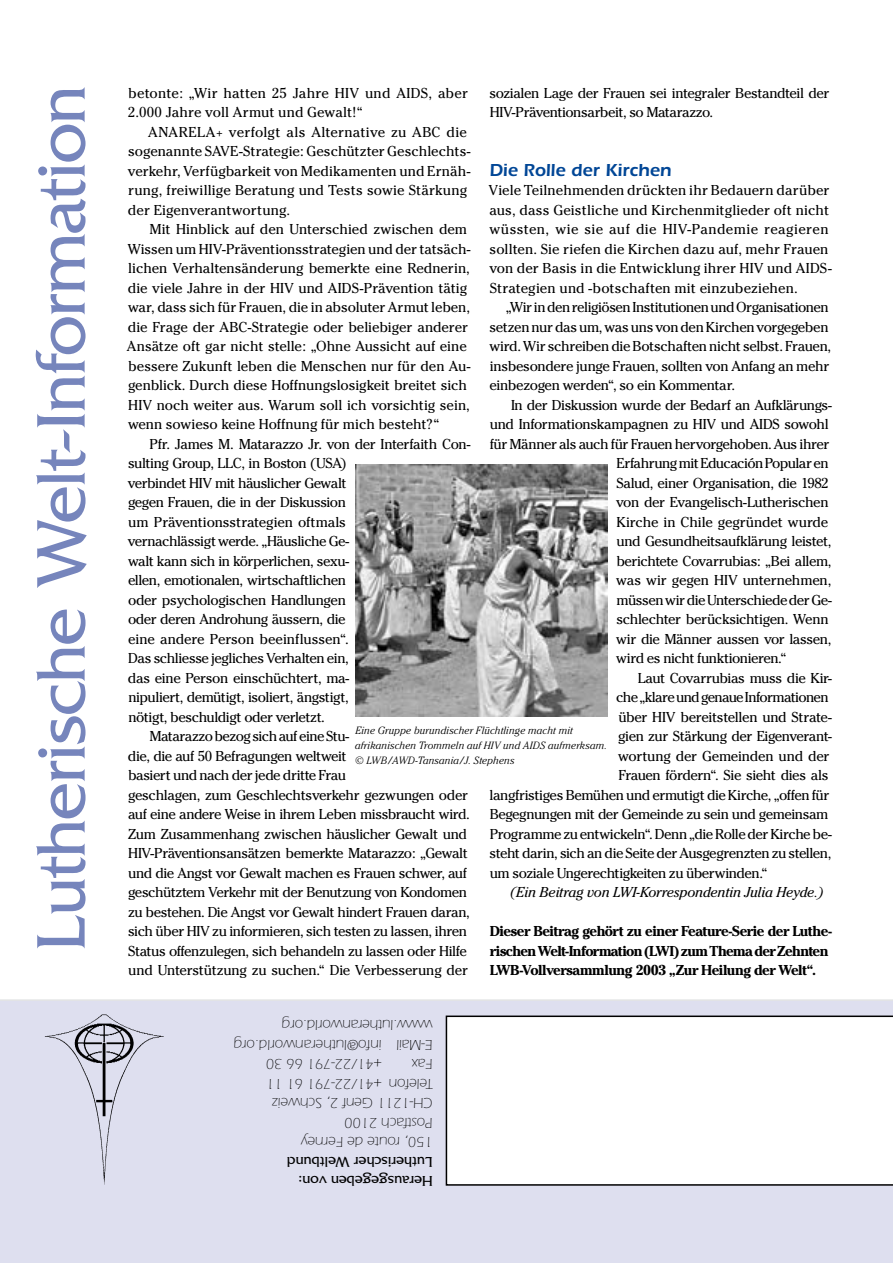
<style>
.page{position:relative;width:893px;height:1263px;background:#fff}
.page>*{position:absolute;margin:0;border:0;box-sizing:border-box;transform-origin:0 0}
.t1{font:72px "Friz Quadrata";letter-spacing:-.02em;color:#7685bc}
.t2{font:600 18px "Itc Eras";color:#004696}
.t3{font:300 15px/19.5px "Itc Eras";color:#000}
.t4{font:15px/19.5px "Friz Quadrata";color:#000}
.t5{font:14.25px/19.5px "Cheltenham";letter-spacing:-.025em;color:#000}
.t6{font:14.25px/19.5px "Cheltenham";letter-spacing:-.005em;color:#000}
.t7{font:14.25px/19.5px "Cheltenham";letter-spacing:.01em;color:#000}
.t8{font:14.25px/19.5px "Cheltenham";letter-spacing:.005em;color:#000}
.t9{font:700 14.25px/19.5px "Cheltenham";letter-spacing:-.04em;color:#000}
.t10{font:14.25px/19.5px "Cheltenham";letter-spacing:.015em;color:#000}
.t11{font:italic 14.25px "Cheltenham";letter-spacing:-.015em;color:#000}
.t12{font:14.25px "Cheltenham";letter-spacing:-.05em;color:#000}
.t13{font:italic 300 10.5px/15px "Cheltenham";letter-spacing:.015em;color:#000}
</style>
<div class="page">
<div style="left:0;top:999px;width:893px;height:264px;background:#dedfef"></div>
<img style="left:43px;top:1004px;width:120px;height:193px">
<svg style="left:446px;top:1015px;width:447px;height:171px"></svg>
<img style="left:355px;top:465px;width:252px;height:252px">
<h1 class="t1" style="left:21px;top:951px;width:868px;rotate:-90deg">Lutherische Welt-Information</h1>
<p class="t10" style="left:128px;top:83px;width:342px">betonte: „Wir hatten 25 Jahre HIV und AIDS, aber<br>2.000 Jahre voll Armut und Gewalt!“</p>
<p class="t5" style="left:490px;top:83px;width:341px">sozialen Lage der Frauen sei integraler Bestandteil der<br>HIV-Präventionsarbeit, so Matarazzo.</p>
<p class="t8" style="left:128px;top:122px;width:344px;text-indent:20px">ANARELA+ verfolgt als Alternative zu ABC die sogenannte SAVE-Strategie: Geschützter Geschlechts&shy;verkehr, Verfügbarkeit von Medikamenten und Ernäh&shy;rung, freiwillige Beratung und Tests sowie Stärkung der Eigenverantwortung.</p>
<p class="t6" style="left:127px;top:219px;width:345px;text-indent:23px">Mit Hinblick auf den Unterschied zwischen dem Wissen um HIV-Präventionsstrategien und der tatsäch&shy;lichen Verhaltensänderung bemerkte eine Rednerin, die viele Jahre in der HIV und AIDS-Prävention tätig war, dass sich für Frauen, die in absoluter Armut leben, die Frage der ABC-Strategie oder beliebiger anderer Ansätze oft gar nicht stelle: „Ohne Aussicht auf eine bessere Zukunft leben die Menschen nur für den Au&shy;genblick. Durch diese Hoffnungslosigkeit breitet sich HIV noch weiter aus. Warum soll ich vorsichtig sein, wenn sowieso keine Hoffnung für mich besteht?“</p>
<p class="t5" style="left:150px;top:434px;width:322px">Pfr. James M. Matarazzo Jr. von der Interfaith Con-</p>
<p class="t5" style="left:128px;top:453px;width:220px">sulting Group, LLC, in Boston (USA)</p>
<p class="t5" style="left:128px;top:473px;width:220px">verbindet HIV mit häuslicher Gewalt</p>
<p class="t5" style="left:128px;top:492px;width:219px">gegen Frauen, die in der Diskussion</p>
<p class="t5" style="left:128px;top:512px;width:219px">um Präventionsstrategien oftmals</p>
<p class="t5" style="left:128px;top:531px;width:223px">vernachlässigt werde. „Häusliche Ge-</p>
<p class="t5" style="left:128px;top:551px;width:223px">walt kann sich in körperlichen, sexu-</p>
<p class="t5" style="left:128px;top:570px;width:219px">ellen, emotionalen, wirtschaftlichen</p>
<p class="t5" style="left:128px;top:590px;width:220px">oder psychologischen Handlungen</p>
<p class="t5" style="left:128px;top:609px;width:219px">oder deren Androhung äussern, die</p>
<p class="t6" style="left:128px;top:629px;width:222px">eine andere Person beeinflussen“.</p>
<p class="t5" style="left:128px;top:648px;width:222px">Das schliesse jegliches Verhalten ein,</p>
<p class="t5" style="left:128px;top:668px;width:223px">das eine Person einschüchtert, ma-</p>
<p class="t5" style="left:128px;top:687px;width:222px">nipuliert, demütigt, isoliert, ängstigt,</p>
<p class="t5" style="left:128px;top:707px;width:198px">nötigt, beschuldigt oder verletzt.</p>
<p class="t5" style="left:149px;top:726px;width:201px">Matarazzo bezog sich auf eine Stu-</p>
<p class="t5" style="left:128px;top:746px;width:220px">die, die auf 50 Befragungen weltweit</p>
<p class="t5" style="left:128px;top:765px;width:219px">basiert und nach der jede dritte Frau</p>
<p class="t5" style="left:128px;top:785px;width:341px">geschlagen, zum Geschlechtsverkehr gezwungen oder</p>
<p class="t5" style="left:128px;top:804px;width:343px">auf eine andere Weise in ihrem Leben missbraucht wird.</p>
<p class="t5" style="left:128px;top:824px;width:340px">Zum Zusammenhang zwischen häuslicher Gewalt und</p>
<p class="t5" style="left:128px;top:843px;width:341px">HIV-Präventionsansätzen bemerkte Matarazzo: „Gewalt</p>
<p class="t5" style="left:128px;top:863px;width:340px">und die Angst vor Gewalt machen es Frauen schwer, auf</p>
<p class="t5" style="left:128px;top:882px;width:341px">geschütztem Verkehr mit der Benutzung von Kondomen</p>
<p class="t5" style="left:128px;top:902px;width:343px">zu bestehen. Die Angst vor Gewalt hindert Frauen daran,</p>
<p class="t5" style="left:128px;top:921px;width:340px">sich über HIV zu informieren, sich testen zu lassen, ihren</p>
<p class="t5" style="left:128px;top:941px;width:340px">Status offenzulegen, sich behandeln zu lassen oder Hilfe</p>
<p class="t5" style="left:128px;top:960px;width:341px">und Unterstützung zu suchen.“ Die Verbesserung der</p>
<p class="t2" style="left:489px;top:159px;width:184px">Die Rolle der Kirchen</p>
<p class="t7" style="left:489px;top:180px;width:344px">Viele Teilnehmenden drückten ihr Bedauern darüber aus, dass Geistliche und Kirchenmitglieder oft nicht wüssten, wie sie auf die HIV-Pandemie reagieren sollten. Sie riefen die Kirchen dazu auf, mehr Frauen von der Basis in die Entwicklung ihrer HIV und AIDS-Strategien und -botschaften mit einzubeziehen.</p>
<p class="t5" style="left:489px;top:297px;width:343px;text-indent:16px">„Wir in den religiösen Institutionen und Organisationen setzen nur das um, was uns von den Kirchen vorgegeben wird. Wir schreiben die Botschaften nicht selbst. Frauen, insbesondere junge Frauen, sollten von Anfang an mehr einbezogen werden“, so ein Kommentar.</p>
<p class="t5" style="left:511px;top:395px;width:322px">In der Diskussion wurde der Bedarf an Aufklärungs-</p>
<p class="t5" style="left:490px;top:414px;width:340px">und Informationskampagnen zu HIV und AIDS sowohl</p>
<p class="t5" style="left:490px;top:434px;width:341px">für Männer als auch für Frauen hervorgehoben. Aus ihrer</p>
<p class="t5" style="left:616px;top:453px;width:214px">Erfahrung mit Educación Popular en</p>
<p class="t5" style="left:616px;top:473px;width:214px">Salud, einer Organisation, die 1982</p>
<p class="t5" style="left:616px;top:492px;width:214px">von der Evangelisch-Lutherischen</p>
<p class="t5" style="left:616px;top:512px;width:213px">Kirche in Chile gegründet wurde</p>
<p class="t5" style="left:616px;top:531px;width:216px">und Gesundheitsaufklärung leistet,</p>
<p class="t5" style="left:616px;top:551px;width:217px">berichtete Covarrubias: „Bei allem,</p>
<p class="t5" style="left:616px;top:570px;width:217px">was wir gegen HIV unternehmen,</p>
<p class="t5" style="left:616px;top:590px;width:217px">müssen wir die Unterschiede der Ge-</p>
<p class="t5" style="left:616px;top:609px;width:214px">schlechter berücksichtigen. Wenn</p>
<p class="t5" style="left:616px;top:629px;width:217px">wir die Männer aussen vor lassen,</p>
<p class="t5" style="left:616px;top:648px;width:172px">wird es nicht funktionieren.“</p>
<p class="t5" style="left:638px;top:668px;width:196px">Laut Covarrubias muss die Kir-</p>
<p class="t12" style="left:616px;top:689px;width:214px">che „klare und genaue Informationen</p>
<p class="t5" style="left:618px;top:707px;width:215px">über HIV bereitstellen und Strate-</p>
<p class="t5" style="left:618px;top:726px;width:215px">gien zur Stärkung der Eigenverant-</p>
<p class="t5" style="left:618px;top:746px;width:213px">wortung der Gemeinden und der</p>
<p class="t5" style="left:618px;top:765px;width:212px">Frauen fördern“. Sie sieht dies als</p>
<p class="t5" style="left:490px;top:785px;width:341px">langfristiges Bemühen und ermutigt die Kirche, „offen für</p>
<p class="t5" style="left:490px;top:804px;width:340px">Begegnungen mit der Gemeinde zu sein und gemeinsam</p>
<p class="t5" style="left:490px;top:824px;width:344px">Programme zu entwickeln“. Denn „die Rolle der Kirche be-</p>
<p class="t5" style="left:490px;top:843px;width:343px">steht darin, sich an die Seite der Ausgegrenzten zu stellen,</p>
<p class="t5" style="left:490px;top:863px;width:279px">um soziale Ungerechtigkeiten zu überwinden.“</p>
<p class="t11" style="left:510px;top:884px;width:315px">(Ein Beitrag von LWI-Korrespondentin Julia Heyde.)</p>
<p class="t9" style="left:490px;top:921px;width:343px">Dieser Beitrag gehört zu einer Feature-Serie der Luthe&shy;rischenWelt-Information (LWI)zumThemaderZehnten<br>LWB-Vollversammlung 2003 „Zur Heilung der Welt“.</p>
<p class="t13" style="left:355px;top:722px;width:254px">Eine Gruppe burundischer Flüchtlinge macht mit afrikanischen Trommeln auf HIV und AIDS aufmerksam. © LWB/AWD-Tansania/J. Stephens</p>
<p class="t3" style="left:433px;top:1054px;width:153px;rotate:-180deg">E-Mail www.lutheranworld.org</p>
<p class="t3" style="left:382px;top:1054px;width:150px;rotate:-180deg">info@lutheranworld.org</p>
<p class="t3" style="left:382px;top:1074px;width:117px;rotate:-180deg">+41/22-791 66 30</p>
<p class="t3" style="left:433px;top:1074px;width:22px;rotate:-180deg">Fax</p>
<p class="t3" style="left:382px;top:1093px;width:117px;rotate:-180deg">+41/22-791 61 11</p>
<p class="t3" style="left:433px;top:1093px;width:45px;rotate:-180deg">Telefon</p>
<p class="t3" style="left:433px;top:1113px;width:162px;rotate:-180deg">CH-1211 Genf 2, Schweiz</p>
<p class="t3" style="left:433px;top:1132px;width:90px;rotate:-180deg">Postfach 2100</p>
<p class="t3" style="left:433px;top:1152px;width:133px;rotate:-180deg">150, route de Ferney</p>
<p class="t4" style="left:433px;top:1191px;width:148px;rotate:-180deg">Herausgegeben von:<br>Lutherischer Weltbund</p>
</div>
